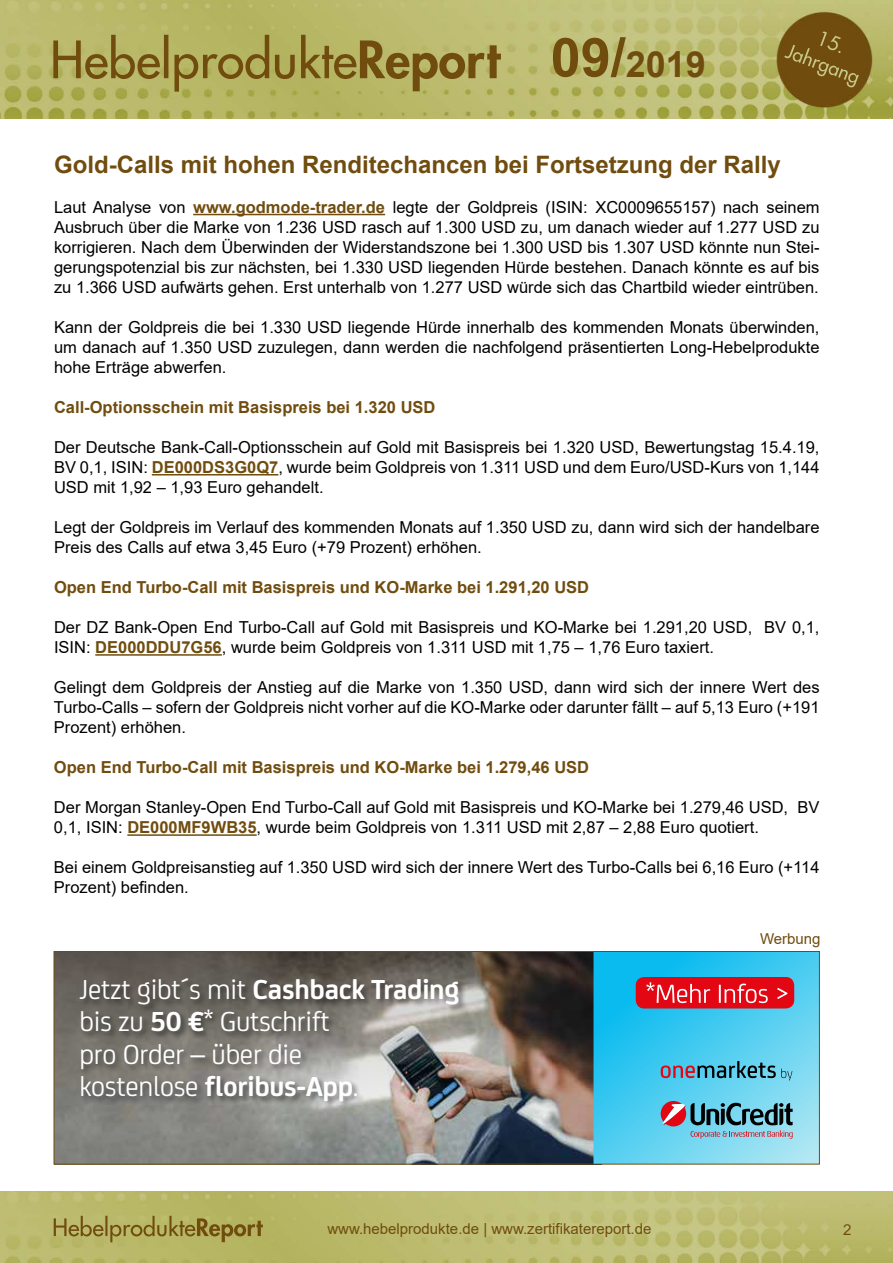
<style>
.page{position:relative;width:893px;height:1263px;background:#fff}
.page>*{position:absolute;margin:0;border:0;box-sizing:border-box;transform-origin:0 0}
.t1{font:700 36px "Arial";color:#704d0f}
.t2{font:29.4px/32.2px "Uni Credit";letter-spacing:-.01em;color:#fff}
.t3{font:700 24px "Arial";color:#704d0f}
.t4{font:16.5px/20px "Arial";color:#000;text-align:justify}
.t5{font:700 16.5px "Arial";color:#704d0f}
.t6{font:15px "Arial";color:#704d0f}
.s1{font-size:54px}
.s2{font-weight:700;color:#704d0f}
.s3{font-weight:700}
</style>
<div class="page">
<img style="left:0;top:1192px;width:893px;height:71px">
<img style="left:0;top:0;width:893px;height:119px">
<hr style="left:193px;top:214px;width:192px;height:1px;background:#704d0f">
<hr style="left:152px;top:474px;width:126px;height:1px;background:#704d0f">
<hr style="left:95px;top:654px;width:127px;height:2px;background:#704d0f">
<hr style="left:127px;top:834px;width:130px;height:2px;background:#704d0f">
<svg style="left:56px;top:953px;width:537px;height:209px;background:#706c67"></svg>
<svg style="left:593px;top:953px;width:225px;height:209px;background:#4bcbef"></svg>
<div style="left:79px;top:977px;width:388px;height:132px;background:#000;opacity:.49"></div>
<svg style="left:661px;top:1061px;width:131px;height:19px;background:#569ab2"></svg>
<svg style="left:661px;top:1101px;width:132px;height:38px;background:#7094a6"></svg>
<div style="left:636px;top:977px;width:158px;height:31px;background:#e30613;border-radius:9px"></div>
<svg style="left:646px;top:982px;width:141px;height:21px"></svg>
<div style="left:54px;top:951px;width:766px;height:213px;border:1px solid #704d0f"></div>
<h1 class="t1" style="left:551px;top:39px;width:157px"><span class="s1">09/</span>2019</h1>
<h3 class="t3" style="left:54px;top:147px;width:728px">Gold-Calls mit hohen Renditechancen bei Fortsetzung der Rally</h3>
<p class="t4" style="left:54px;top:197px;width:767px">Laut Analyse von <span class="s2">www.godmode-trader.de</span> legte der Goldpreis (ISIN: XC0009655157) nach seinem Ausbruch über die Marke von 1.236 USD rasch auf 1.300 USD zu, um danach wieder auf 1.277 USD zu korrigieren. Nach dem Überwinden der Widerstandszone bei 1.300 USD bis 1.307 USD könnte nun Stei&shy;gerungspotenzial bis zur nächsten, bei 1.330 USD liegenden Hürde bestehen. Danach könnte es auf bis zu 1.366 USD aufwärts gehen. Erst unterhalb von 1.277 USD würde sich das Chartbild wieder eintrüben.</p>
<p class="t4" style="left:54px;top:317px;width:767px">Kann der Goldpreis die bei 1.330 USD liegende Hürde innerhalb des kommenden Monats überwinden, um danach auf 1.350 USD zuzulegen, dann werden die nachfolgend präsentierten Long-Hebelprodukte hohe Erträge abwerfen.</p>
<p class="t5" style="left:54px;top:395px;width:383px">Call-Optionsschein mit Basispreis bei 1.320 USD</p>
<p class="t4" style="left:54px;top:437px;width:767px">Der Deutsche Bank-Call-Optionsschein auf Gold mit Basispreis bei 1.320 USD, Bewertungstag 15.4.19, BV 0,1, ISIN: <span class="s2">DE000DS3G0Q7</span>, wurde beim Goldpreis von 1.311 USD und dem Euro/USD-Kurs von 1,144<br>USD mit 1,92 – 1,93 Euro gehandelt.</p>
<p class="t4" style="left:54px;top:517px;width:767px">Legt der Goldpreis im Verlauf des kommenden Monats auf 1.350 USD zu, dann wird sich der handelbare<br>Preis des Calls auf etwa 3,45 Euro (+79 Prozent) erhöhen.</p>
<p class="t5" style="left:54px;top:576px;width:537px">Open End Turbo-Call mit Basispreis und KO-Marke bei 1.291,20 USD</p>
<p class="t4" style="left:54px;top:617px;width:767px">Der DZ Bank-Open End Turbo-Call auf Gold mit Basispreis und KO-Marke bei 1.291,20 USD, BV 0,1,<br>ISIN: <span class="s2">DE000DDU7G56</span>, wurde beim Goldpreis von 1.311 USD mit 1,75 – 1,76 Euro taxiert.</p>
<p class="t4" style="left:54px;top:677px;width:767px">Gelingt dem Goldpreis der Anstieg auf die Marke von 1.350 USD, dann wird sich der innere Wert des Turbo-Calls – sofern der Goldpreis nicht vorher auf die KO-Marke oder darunter fällt – auf 5,13 Euro (+191<br>Prozent) erhöhen.</p>
<p class="t5" style="left:54px;top:756px;width:537px">Open End Turbo-Call mit Basispreis und KO-Marke bei 1.279,46 USD</p>
<p class="t4" style="left:54px;top:797px;width:767px">Der Morgan Stanley-Open End Turbo-Call auf Gold mit Basispreis und KO-Marke bei 1.279,46 USD, BV<br>0,1, ISIN: <span class="s2">DE000MF9WB35</span>, wurde beim Goldpreis von 1.311 USD mit 2,87 – 2,88 Euro quotiert.</p>
<p class="t4" style="left:54px;top:857px;width:767px">Bei einem Goldpreisanstieg auf 1.350 USD wird sich der innere Wert des Turbo-Calls bei 6,16 Euro (+114<br>Prozent) befinden.</p>
<h2 class="t2" style="left:80px;top:971px;width:381px">Jetzt gibt´s mit <span class="s3">Cashback Trading </span>bis zu <span class="s3">50 €</span>* Gutschrift<br>pro Order – über die<br>kostenlose <span class="s3">floribus-App</span>.</h2>
<p class="t6" style="left:760px;top:929px;width:62px">Werbung</p>
<p class="t6" style="left:327px;top:1218px;width:326px">www.hebelprodukte.de | www.zertifikatereport.de</p>
<p class="t6" style="left:843px;top:1219px;width:10px">2</p>
</div>
